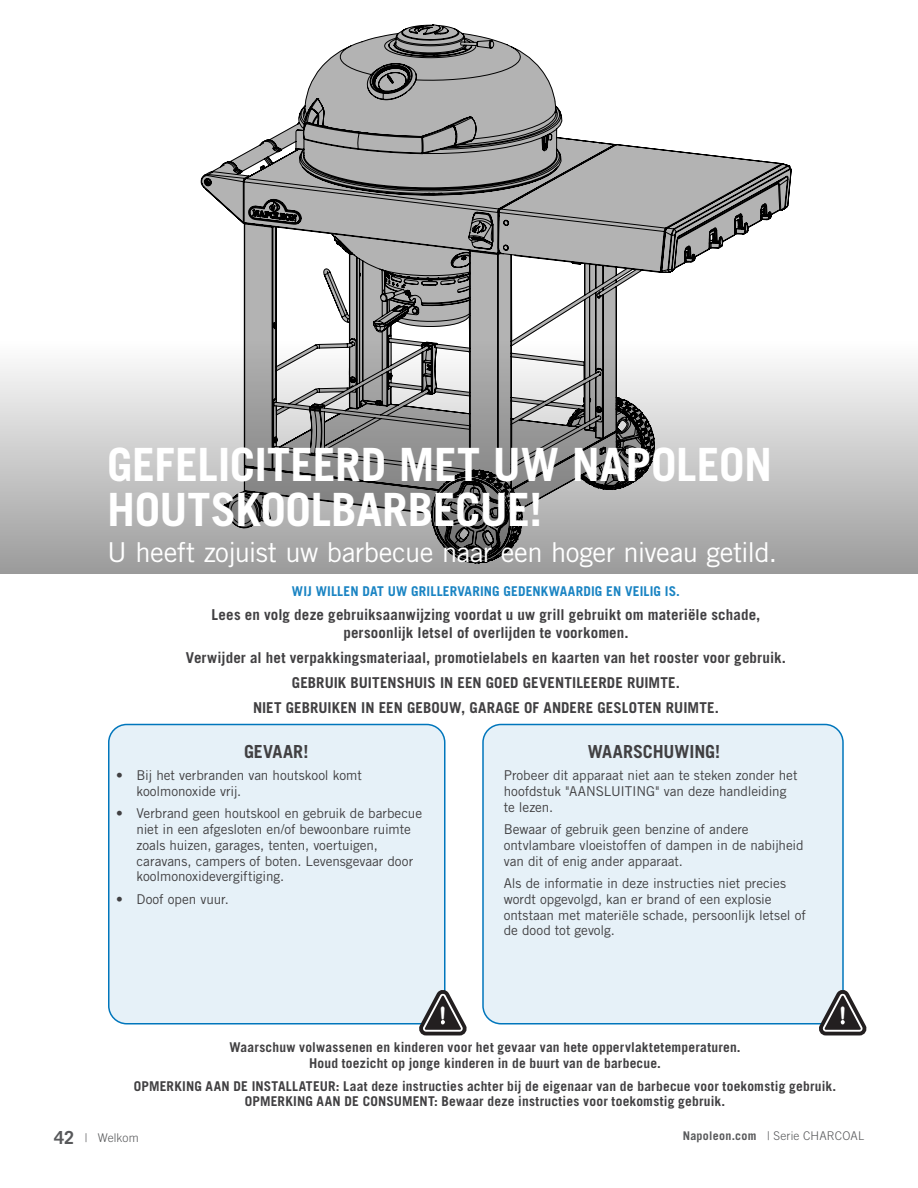
<style>
.page{position:relative;width:918px;height:1188px;background:#fff}
.page>*{position:absolute;margin:0;border:0;box-sizing:border-box;transform-origin:0 0}
.t1{font:700 45.9px/45px "Trade Gothic LT Std";letter-spacing:-.01em;color:#fff}
.t2{font:700 28.8px "Courier New";color:#fff;scale:.78 1}
.t3{font:27.45px "Trade Gothic LT Std";letter-spacing:-.02em;color:#fff}
.t4{font:700 18px "Trade Gothic LT Std";color:#414042}
.t5{font:700 15px/24.8px "Trade Gothic LT Std";letter-spacing:.01em;color:#414042;text-align:center}
.t6{font:13.5px/15.8px "Trade Gothic LT Std";letter-spacing:-.005em;color:#414042}
.t7{font:700 13.5px/15.8px "Trade Gothic LT Std";letter-spacing:.015em;color:#414042;text-align:center}
.t8{font:700 13.5px "Trade Gothic LT Std";letter-spacing:.01em;color:#1a84c3}
.t9{font:300 12px "Trade Gothic LT Std";letter-spacing:.015em;color:#58595b}
.s1{font-weight:700;font-size:18px}
.s2{font-weight:700}
</style>
<div class="page">
<div style="left:109px;top:724px;width:336px;height:300px;background:#e6f1f8;border-radius:18px"></div>
<div style="left:108px;top:724px;width:338px;height:300px;border:2px solid #0076bc;border-radius:18px"></div>
<div style="left:483px;top:724px;width:360px;height:300px;background:#e6f1f8;border-radius:18px"></div>
<div style="left:482px;top:724px;width:362px;height:300px;border:2px solid #0076bc;border-radius:18px"></div>
<svg style="left:418px;top:989px;width:49px;height:47px"></svg>
<svg style="left:818px;top:989px;width:49px;height:47px"></svg>
<svg style="left:201px;top:24px;width:590px;height:316px"></svg>
<svg style="left:0;top:340px;width:918px;height:233px;background:#b3b3b3"></svg>
<h1 class="t1" style="left:107px;top:441px;width:666px">GEFELICITEERD MET UW NAPOLEON<br>HOUTSKOOLBARBECUE!</h1>
<h3 class="t3" style="left:107px;top:536px;width:671px">U heeft zojuist uw barbecue naar een hoger niveau getild.</h3>
<p class="t8" style="left:292px;top:582px;width:390px">WIJ WILLEN DAT UW GRILLERVARING GEDENKWAARDIG EN VEILIG IS.</p>
<p class="t5" style="left:212px;top:606px;width:550px;line-height:18px">Lees en volg deze gebruiksaanwijzing voordat u uw grill gebruikt om materiële schade, persoonlijk letsel of overlijden te voorkomen.</p>
<p class="t5" style="left:186px;top:645px;width:602px">Verwijder al het verpakkingsmateriaal, promotielabels en kaarten van het rooster voor gebruik.<br>GEBRUIK BUITENSHUIS IN EEN GOED GEVENTILEERDE RUIMTE.<br>NIET GEBRUIKEN IN EEN GEBOUW, GARAGE OF ANDERE GESLOTEN RUIMTE.</p>
<h3 class="t4" style="left:244px;top:740px;width:66px">GEVAAR!</h3>
<p class="t6" style="left:136px;top:767px;width:227px;text-indent:-20px">• Bij het verbranden van houtskool komt koolmonoxide vrij.</p>
<p class="t6" style="left:136px;top:806px;width:287px;text-indent:-20px">• Verbrand geen houtskool en gebruik de barbecue niet in een afgesloten en/of bewoonbare ruimte zoals huizen, garages, tenten, voertuigen, caravans, campers of boten. Levensgevaar door koolmonoxidevergiftiging.</p>
<p class="t6" style="left:116px;top:891px;width:114px">• Doof open vuur.</p>
<h3 class="t4" style="left:588px;top:740px;width:134px">WAARSCHUWING!</h3>
<p class="t6" style="left:504px;top:767px;width:295px">Probeer dit apparaat niet aan te steken zonder het hoofdstuk "AANSLUITING" van deze handleiding te lezen.</p>
<p class="t6" style="left:504px;top:821px;width:301px">Bewaar of gebruik geen benzine of andere ontvlambare vloeistoffen of dampen in de nabijheid van dit of enig ander apparaat.</p>
<p class="t6" style="left:504px;top:875px;width:304px">Als de informatie in deze instructies niet precies wordt opgevolgd, kan er brand of een explosie ontstaan met materiële schade, persoonlijk letsel of de dood tot gevolg.</p>
<h2 class="t2" style="left:436px;top:997px;width:19px">!</h2>
<h2 class="t2" style="left:836px;top:997px;width:19px">!</h2>
<p class="t7" style="left:229px;top:1039px;width:513px">Waarschuw volwassenen en kinderen voor het gevaar van hete oppervlaktetemperaturen.<br>Houd toezicht op jonge kinderen in de buurt van de barbecue.</p>
<p class="t7" style="left:134px;top:1078px;width:704px">OPMERKING AAN DE INSTALLATEUR: Laat deze instructies achter bij de eigenaar van de barbecue voor toekomstig gebruik.<br>OPMERKING AAN DE CONSUMENT: Bewaar deze instructies voor toekomstig gebruik.</p>
<p class="t9" style="left:54px;top:1131px;width:86px"><span class="s1">42</span> | Welkom</p>
<p class="t9" style="left:683px;top:1129px;width:183px"><span class="s2">Napoleon.com</span> | Serie CHARCOAL</p>
</div>
